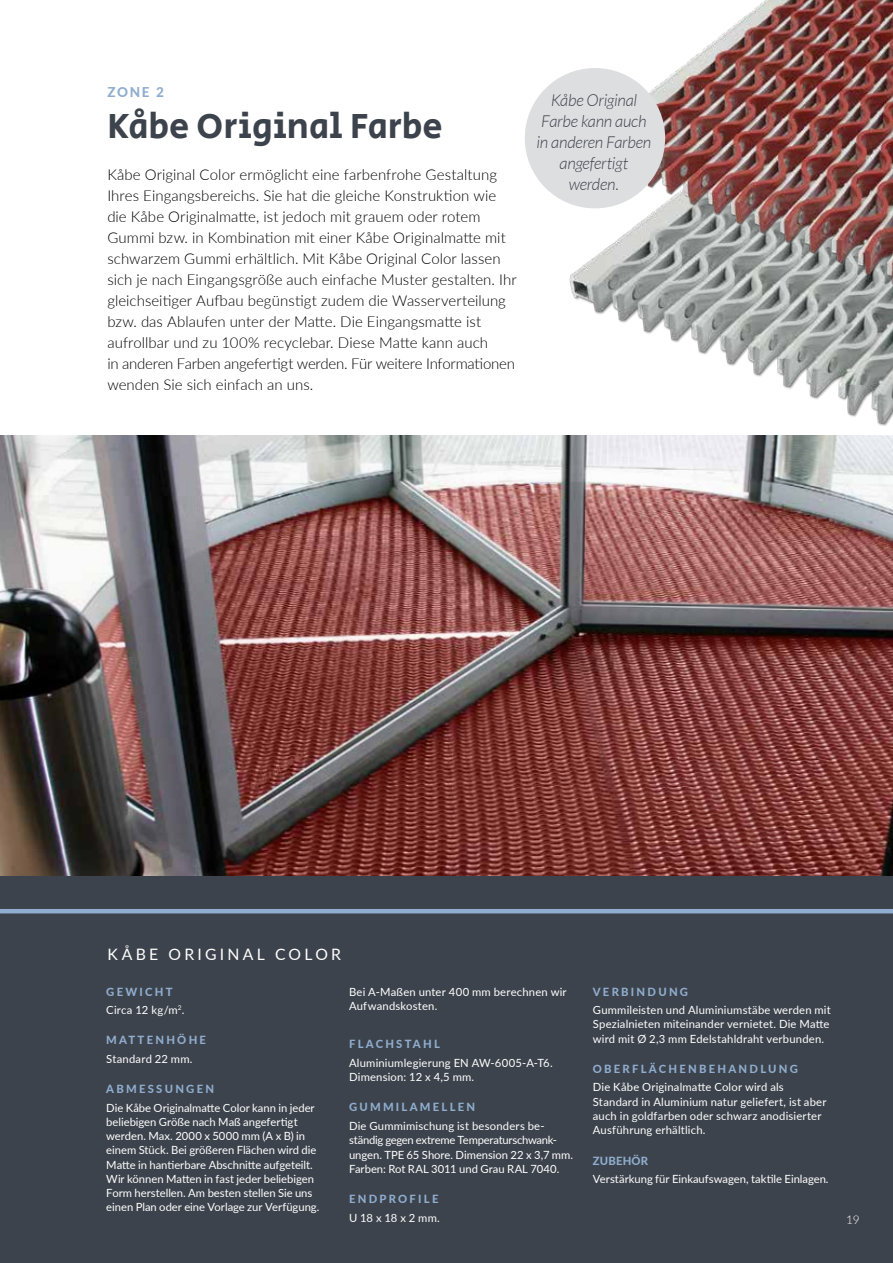
<style>
.page{position:relative;width:893px;height:1263px;background:#fff}
.page>*{position:absolute;margin:0;border:0;box-sizing:border-box;transform-origin:0 0}
.t1{font:36px "Secular One";color:#3d434c}
.t2{font:italic 300 16.5px/21px "Lato";letter-spacing:-.015em;color:#3d434c;text-align:center}
.t3{font:15.75px "Lato";letter-spacing:.205em;color:#fff}
.t4{font:300 15px/21px "Lato";letter-spacing:.005em;color:#000}
.t5{font:800 13.5px "Lato";color:#8fadce}
.t6{font:300 12px "Lato";color:#fff}
.t7{font:11.25px/14.2px "Lato";letter-spacing:.005em;color:#fff}
.t8{font:800 11.25px "Lato";letter-spacing:.2em;color:#8fadce}
.t9{font:800 11.25px "Lato";letter-spacing:.02em;color:#8fadce}
.s1{font-weight:800;color:#8fadce}
</style>
<div class="page">
<div style="left:0;top:874px;width:893px;height:389px;background:#3d434c"></div>
<img style="left:0;top:436px;width:893px;height:439px">
<hr style="left:0;top:909px;width:893px;height:4px;background:#8fadce">
<img style="left:564px;top:290px;width:329px;height:146px">
<img style="left:525px;top:0;width:368px;height:290px">
<div style="left:525px;top:68px;width:140px;height:140px;background:#dddee0;border-radius:50%"></div>
<p class="t5" style="left:107px;top:82px;width:58px">ZONE 2</p>
<h1 class="t1" style="left:107px;top:101px;width:337px">Kåbe Original Farbe</h1>
<p class="t4" style="left:107px;top:164px;width:411px">Kåbe Original Color ermöglicht eine farbenfrohe Gestaltung Ihres Eingangsbereichs. Sie hat die gleiche Konstruktion wie die Kåbe Originalmatte, ist jedoch mit grauem oder rotem Gummi bzw. in Kombination mit einer Kåbe Originalmatte mit schwarzem Gummi erhältlich. Mit Kåbe Original Color lassen sich je nach Eingangsgröße auch einfache Muster gestalten. Ihr gleichseitiger Aufbau begünstigt zudem die Wasserverteilung bzw. das Ablaufen unter der Matte. Die Eingangsmatte ist aufrollbar und zu 100% recyclebar. Diese Matte kann auch<br>in anderen Farben angefertigt werden. Für weitere Informationen wenden Sie sich einfach an uns.</p>
<h2 class="t2" style="left:536px;top:90px;width:116px">Kåbe Original<br>Farbe kann auch in anderen Farben angefertigt werden.</h2>
<h3 class="t3" style="left:107px;top:943px;width:235px">KÅBE ORIGINAL COLOR</h3>
<p class="t7" style="left:106px;top:982px;width:80px;line-height:18.5px"><span class="s1">GEWICHT<br></span>Circa 12 kg/m<sup>2</sup>.</p>
<p class="t8" style="left:106px;top:1032px;width:101px">MATTENHÖHE</p>
<p class="t7" style="left:106px;top:1051px;width:88px">Standard 22 mm.</p>
<p class="t8" style="left:106px;top:1081px;width:109px">ABMESSUNGEN</p>
<p class="t7" style="left:106px;top:1100px;width:215px">Die Kåbe Originalmatte Color kann in jeder beliebigen Größe nach Maß angefertigt werden. Max. 2000 x 5000 mm (A x B) in einem Stück. Bei größeren Flächen wird die Matte in hantierbare Abschnitte aufgeteilt.<br>Wir können Matten in fast jeder beliebigen Form herstellen. Am besten stellen Sie uns einen Plan oder eine Vorlage zur Verfügung.</p>
<p class="t7" style="left:349px;top:984px;width:219px">Bei A-Maßen unter 400 mm berechnen wir<br>Aufwandskosten.</p>
<p class="t8" style="left:349px;top:1036px;width:92px">FLACHSTAHL</p>
<p class="t7" style="left:349px;top:1055px;width:205px">Aluminiumlegierung EN AW-6005-A-T6.<br>Dimension: 12 x 4,5 mm.</p>
<p class="t8" style="left:349px;top:1099px;width:128px">GUMMILAMELLEN</p>
<p class="t7" style="left:349px;top:1118px;width:226px">Die Gummimischung ist besonders be&shy;ständig gegen extreme Temperaturschwank&shy;ungen. TPE 65 Shore. Dimension 22 x 3,7 mm.<br>Farben: Rot RAL 3011 und Grau RAL 7040.</p>
<p class="t8" style="left:349px;top:1190px;width:91px">ENDPROFILE</p>
<p class="t7" style="left:349px;top:1210px;width:92px">U 18 x 18 x 2 mm.</p>
<p class="t8" style="left:593px;top:983px;width:97px">VERBINDUNG</p>
<p class="t7" style="left:593px;top:1002px;width:239px;text-align:justify">Gummileisten und Aluminiumstäbe werden mit Spezialnieten miteinander vernietet. Die Matte wird mit Ø 2,3 mm Edelstahldraht verbunden.</p>
<p class="t8" style="left:593px;top:1060px;width:207px">OBERFLÄCHENBEHANDLUNG</p>
<p class="t7" style="left:593px;top:1080px;width:235px">Die Kåbe Originalmatte Color wird als Standard in Aluminium natur geliefert, ist aber auch in goldfarben oder schwarz anodisierter Ausführung erhältlich.</p>
<p class="t9" style="left:593px;top:1152px;width:57px">ZUBEHÖR</p>
<p class="t7" style="left:593px;top:1171px;width:237px">Verstärkung für Einkaufswagen, taktile Einlagen.</p>
<p class="t6" style="left:846px;top:1211px;width:15px">19</p>
</div>
